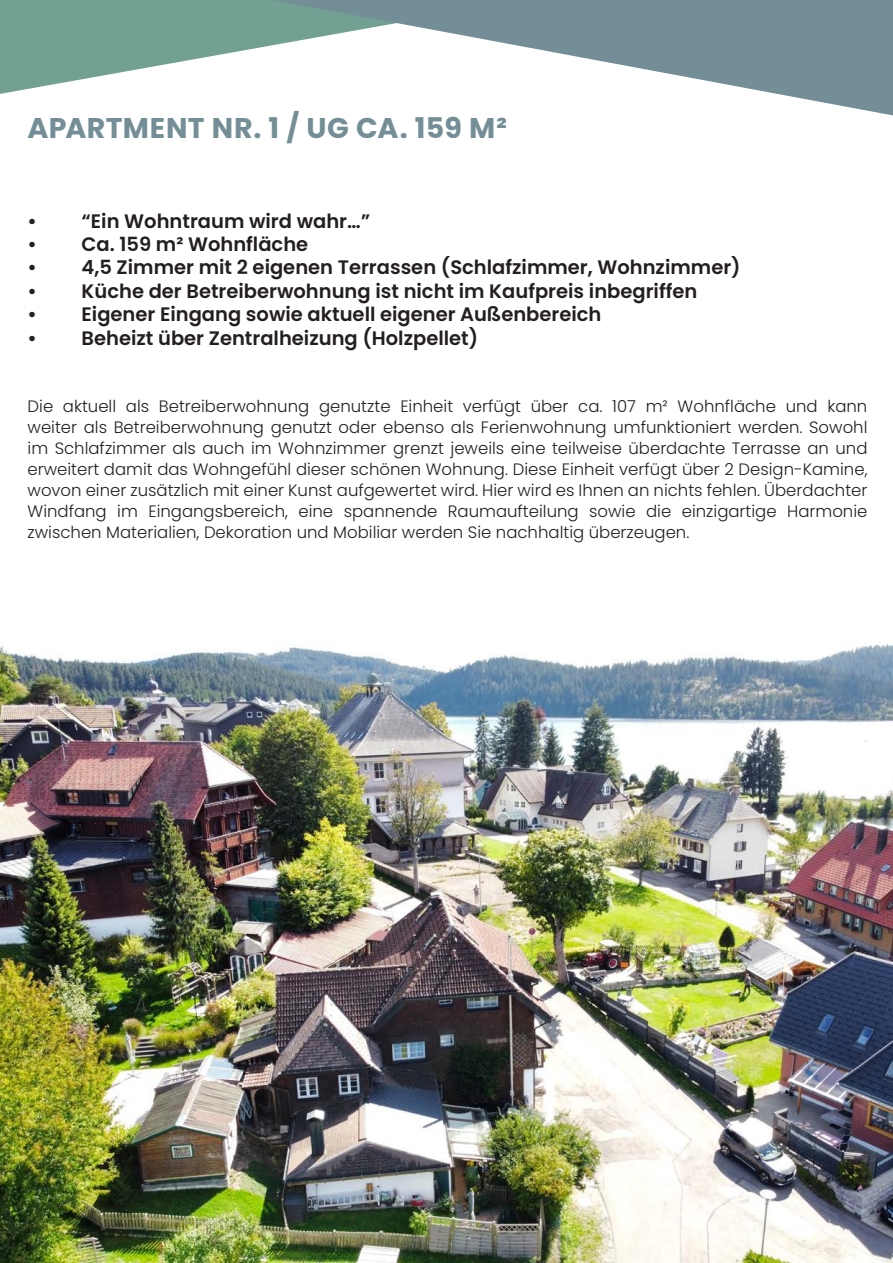
<style>
.page{position:relative;width:893px;height:1263px;background:#fff}
.page>*{position:absolute;margin:0;border:0;box-sizing:border-box;transform-origin:0 0}
.t1{font:700 28.5px "Poppins";letter-spacing:.01em;color:#748e97}
.t2{font:600 19.5px "Poppins";color:#231f20}
.t3{font:300 16.5px/21px "Poppins";color:#231f20;text-align:justify}
</style>
<div class="page">
<svg style="left:0;top:0;width:273px;height:94px;fill:#72a093"></svg>
<svg style="left:273px;top:0;width:620px;height:115px"></svg>
<img style="left:0;top:643px;width:893px;height:620px">
<p class="t1" style="left:28px;top:112px;width:481px">APARTMENT NR. 1 / UG CA. 159 M²</p>
<p class="t2" style="left:28px;top:209px;width:344px">• “Ein Wohntraum wird wahr…”</p>
<p class="t2" style="left:28px;top:233px;width:282px">• Ca. 159 m² Wohnfläche</p>
<p class="t2" style="left:28px;top:256px;width:715px">• 4,5 Zimmer mit 2 eigenen Terrassen (Schlafzimmer, Wohnzimmer)</p>
<p class="t2" style="left:28px;top:280px;width:671px">• Küche der Betreiberwohnung ist nicht im Kaufpreis inbegriffen</p>
<p class="t2" style="left:28px;top:303px;width:575px">• Eigener Eingang sowie aktuell eigener Außenbereich</p>
<p class="t2" style="left:28px;top:326px;width:452px">• Beheizt über Zentralheizung (Holzpellet)</p>
<p class="t3" style="left:28px;top:396px;width:841px">Die aktuell als Betreiberwohnung genutzte Einheit verfügt über ca. 107 m² Wohnfläche und kann weiter als Betreiberwohnung genutzt oder ebenso als Ferienwohnung umfunktioniert werden. Sowohl im Schlafzimmer als auch im Wohnzimmer grenzt jeweils eine teilweise überdachte Terrasse an und erweitert damit das Wohngefühl dieser schönen Wohnung. Diese Einheit verfügt über 2 Design-Kamine, wovon einer zusätzlich mit einer Kunst aufgewertet wird. Hier wird es Ihnen an nichts fehlen. Überdachter Windfang im Eingangsbereich, eine spannende Raumaufteilung sowie die einzigartige Harmonie zwischen Materialien, Dekoration und Mobiliar werden Sie nachhaltig überzeugen.</p>
</div>
